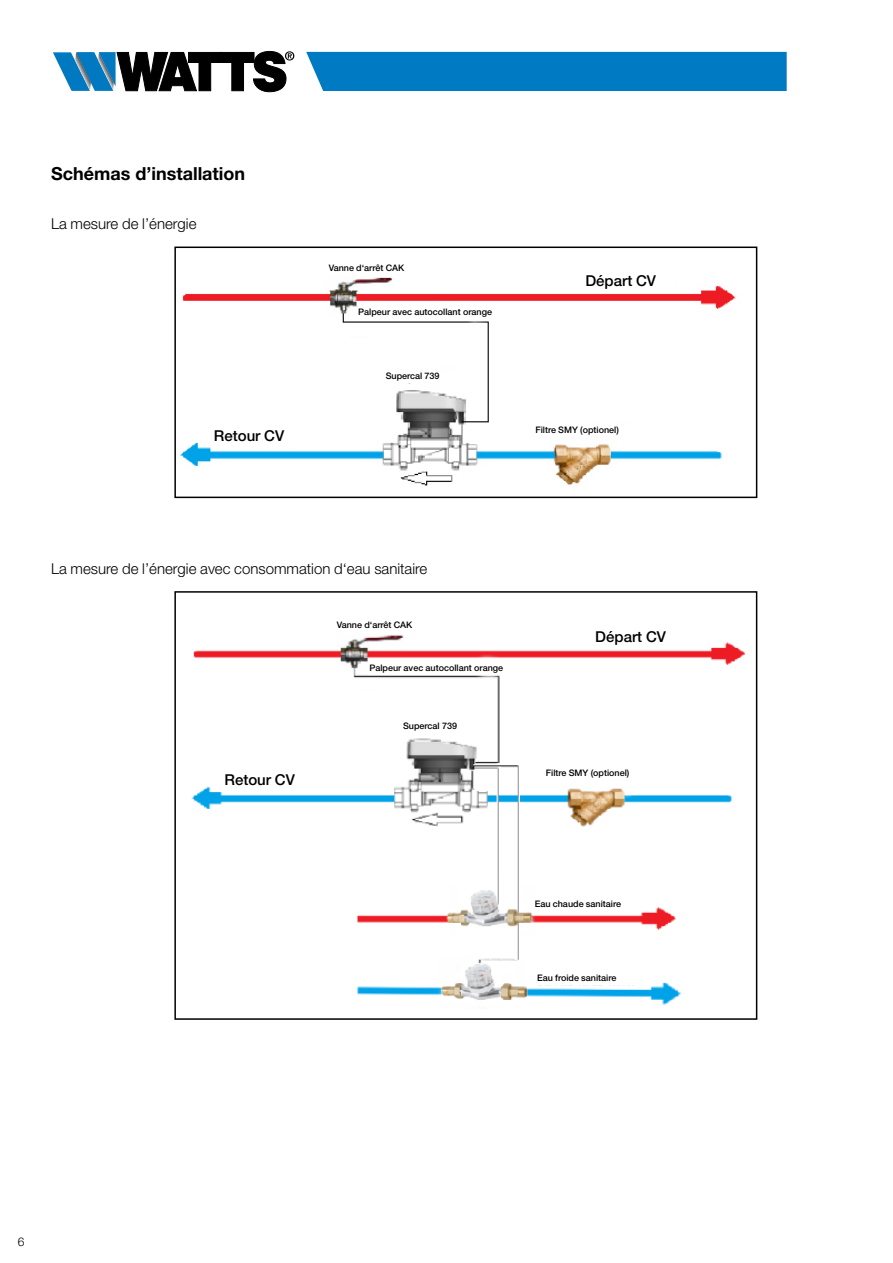
<style>
.page{position:relative;width:893px;height:1263px;background:#fff}
.page>*{position:absolute;margin:0;border:0;box-sizing:border-box;transform-origin:0 0}
.t1{font:700 18px "Helvetica Neue LT Std";color:#000}
.t2{font:300 15px "Helvetica Neue LT Std";color:#000}
.t3{font:500 15px "Helvetica Neue LT Std";color:#000}
.t4{font:300 12px "Helvetica Neue LT Std";color:#000}
.t5{font:500 9px "Helvetica Neue LT Std";color:#000}
</style>
<div class="page">
<svg style="left:53px;top:51px;width:241px;height:41px"></svg>
<div style="left:306px;top:52px;width:481px;height:39px;background:#007ac2"></div>
<img style="left:191px;top:635px;width:554px;height:371px">
<div style="left:174px;top:591px;width:583px;height:429px;border:2px solid #000"></div>
<img style="left:180px;top:277px;width:556px;height:209px">
<div style="left:174px;top:247px;width:583px;height:251px;border:2px solid #000"></div>
<div style="left:386px;top:372px;width:78px;height:11px;background:#fff"></div>
<div style="left:535px;top:426px;width:95px;height:13px;background:#fff"></div>
<div style="left:585px;top:275px;width:91px;height:17px;background:#fff"></div>
<div style="left:214px;top:430px;width:91px;height:17px;background:#fff"></div>
<div style="left:358px;top:308px;width:134px;height:13px;background:#fff"></div>
<div style="left:369px;top:664px;width:134px;height:10px;background:#fff"></div>
<div style="left:595px;top:631px;width:91px;height:18px;background:#fff"></div>
<div style="left:225px;top:774px;width:90px;height:17px;background:#fff"></div>
<div style="left:403px;top:723px;width:78px;height:10px;background:#fff"></div>
<div style="left:546px;top:770px;width:95px;height:12px;background:#fff"></div>
<div style="left:535px;top:901px;width:106px;height:10px;background:#fff"></div>
<div style="left:537px;top:974px;width:106px;height:11px;background:#fff"></div>
<h1 class="t1" style="left:51px;top:162px;width:196px">Schémas d’installation</h1>
<h2 class="t2" style="left:51px;top:215px;width:147px">La mesure de l’énergie</h2>
<h2 class="t3" style="left:214px;top:427px;width:72px">Retour CV</h2>
<p class="t5" style="left:329px;top:262px;width:77px">Vanne d‘arrêt CAK</p>
<p class="t5" style="left:358px;top:306px;width:135px">Palpeur avec autocollant orange</p>
<p class="t5" style="left:386px;top:370px;width:55px">Supercal 739</p>
<h2 class="t3" style="left:585px;top:271px;width:72px">Départ CV</h2>
<p class="t5" style="left:535px;top:424px;width:85px">Filtre SMY (optionel)</p>
<h2 class="t2" style="left:51px;top:559px;width:378px">La mesure de l’énergie avec consommation d‘eau sanitaire</h2>
<p class="t5" style="left:337px;top:619px;width:77px">Vanne d‘arrêt CAK</p>
<p class="t5" style="left:369px;top:662px;width:135px">Palpeur avec autocollant orange</p>
<h2 class="t3" style="left:225px;top:770px;width:72px">Retour CV</h2>
<p class="t5" style="left:403px;top:721px;width:55px">Supercal 739</p>
<h2 class="t3" style="left:595px;top:628px;width:72px">Départ CV</h2>
<p class="t5" style="left:546px;top:768px;width:85px">Filtre SMY (optionel)</p>
<p class="t5" style="left:535px;top:899px;width:88px">Eau chaude sanitaire</p>
<p class="t5" style="left:537px;top:972px;width:81px">Eau froide sanitaire</p>
<h3 class="t4" style="left:18px;top:1234px;width:8px">6</h3>
</div>
